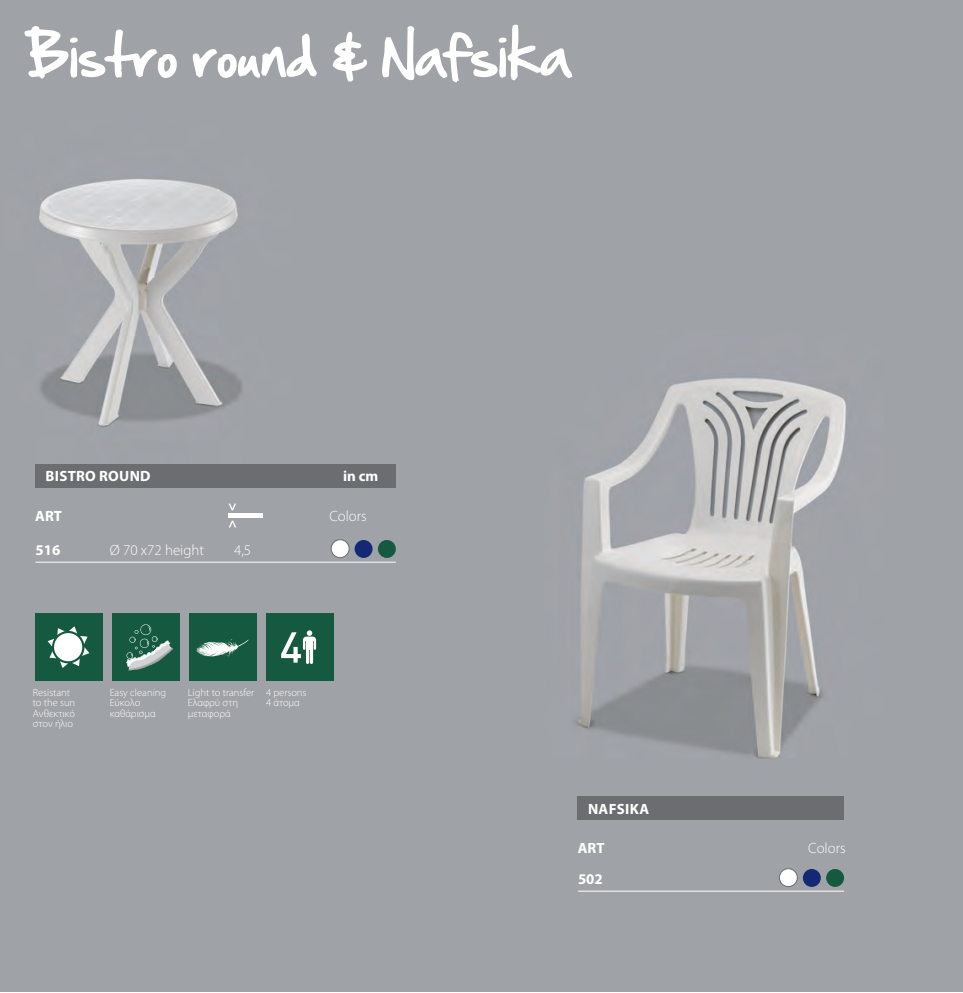
<style>
.page{position:relative;width:963px;height:993px;background:#fff}
.page>*{position:absolute;margin:0;border:0;box-sizing:border-box;transform-origin:0 0}
.t1{font:50.75px "Hand Of Sean";color:#fff}
.t2{font:700 14.88px "Myriad Pro";letter-spacing:.02em;color:#fff}
.t3{font:300 14.88px "Myriad Pro";color:#fff}
.t4{font:300 10.5px/10.5px "Myriad Pro";color:#fff}
</style>
<div class="page">
<div style="left:0;top:0;width:962px;height:991px;background:#9fa2a6"></div>
<img style="left:39px;top:179px;width:203px;height:248px">
<div style="left:266px;top:613px;width:67px;height:68px;background:#145940"></div>
<svg style="left:281px;top:630px;width:35px;height:34px"></svg>
<div style="left:35px;top:613px;width:67px;height:68px;background:#145940"></div>
<svg style="left:48px;top:626px;width:41px;height:42px"></svg>
<div style="left:112px;top:613px;width:67px;height:68px;background:#145940"></div>
<svg style="left:126px;top:624px;width:47px;height:46px"></svg>
<div style="left:189px;top:613px;width:67px;height:68px;background:#145940"></div>
<svg style="left:196px;top:639px;width:53px;height:18px"></svg>
<img style="left:574px;top:378px;width:272px;height:381px">
<div style="left:779px;top:868px;width:18px;height:18px;background:#fff;border-radius:50%"></div>
<div style="left:778px;top:868px;width:19px;height:19px;border:1px solid #6c6d70;border-radius:50%"></div>
<div style="left:802px;top:869px;width:18px;height:18px;background:#142975;border-radius:50%"></div>
<div style="left:825px;top:869px;width:18px;height:18px;background:#145940;border-radius:50%"></div>
<div style="left:577px;top:796px;width:266px;height:24px;background:#6c6d70"></div>
<hr style="left:578px;top:891px;width:265px;height:1px;background:#fff">
<div style="left:331px;top:540px;width:18px;height:17px;background:#fff;border-radius:50%"></div>
<div style="left:331px;top:539px;width:18px;height:19px;border:1px solid #6c6d70;border-radius:50%"></div>
<div style="left:354px;top:540px;width:18px;height:18px;background:#142975;border-radius:50%"></div>
<div style="left:378px;top:540px;width:18px;height:18px;background:#145940;border-radius:50%"></div>
<div style="left:35px;top:464px;width:361px;height:24px;background:#6c6d70"></div>
<hr style="left:35px;top:562px;width:361px;height:1px;background:#fff">
<div style="left:228px;top:513px;width:35px;height:5px;background:#fff"></div>
<svg style="left:229px;top:521px;width:7px;height:6px"></svg>
<svg style="left:228px;top:503px;width:8px;height:7px"></svg>
<h1 class="t1" style="left:24px;top:10px;width:549px">Bistro round &amp; Nafsika</h1>
<h2 class="t2" style="left:45px;top:467px;width:107px">BISTRO ROUND</h2>
<h2 class="t2" style="left:343px;top:466px;width:37px">in cm</h2>
<h2 class="t2" style="left:35px;top:506px;width:28px">ART</h2>
<h2 class="t3" style="left:329px;top:507px;width:39px">Colors</h2>
<h2 class="t2" style="left:35px;top:540px;width:26px">516</h2>
<h2 class="t3" style="left:110px;top:541px;width:96px">Ø 70 x72 height</h2>
<h2 class="t3" style="left:234px;top:541px;width:19px">4,5</h2>
<p class="t4" style="left:33px;top:687px;width:44px">Resistant to the sun<br>Ανθεκτικό στον ήλιο</p>
<p class="t4" style="left:110px;top:687px;width:58px">Easy cleaning<br>Εύκολο καθάρισμα</p>
<p class="t4" style="left:188px;top:687px;width:68px">Light to transfer<br>Ελαφρύ στη μεταφορά</p>
<p class="t4" style="left:266px;top:687px;width:42px">4 persons<br>4 άτομα</p>
<h2 class="t2" style="left:588px;top:799px;width:63px">NAFSIKA</h2>
<h2 class="t2" style="left:577px;top:838px;width:28px">ART</h2>
<h2 class="t3" style="left:808px;top:839px;width:39px">Colors</h2>
<h2 class="t2" style="left:578px;top:869px;width:26px">502</h2>
</div>
